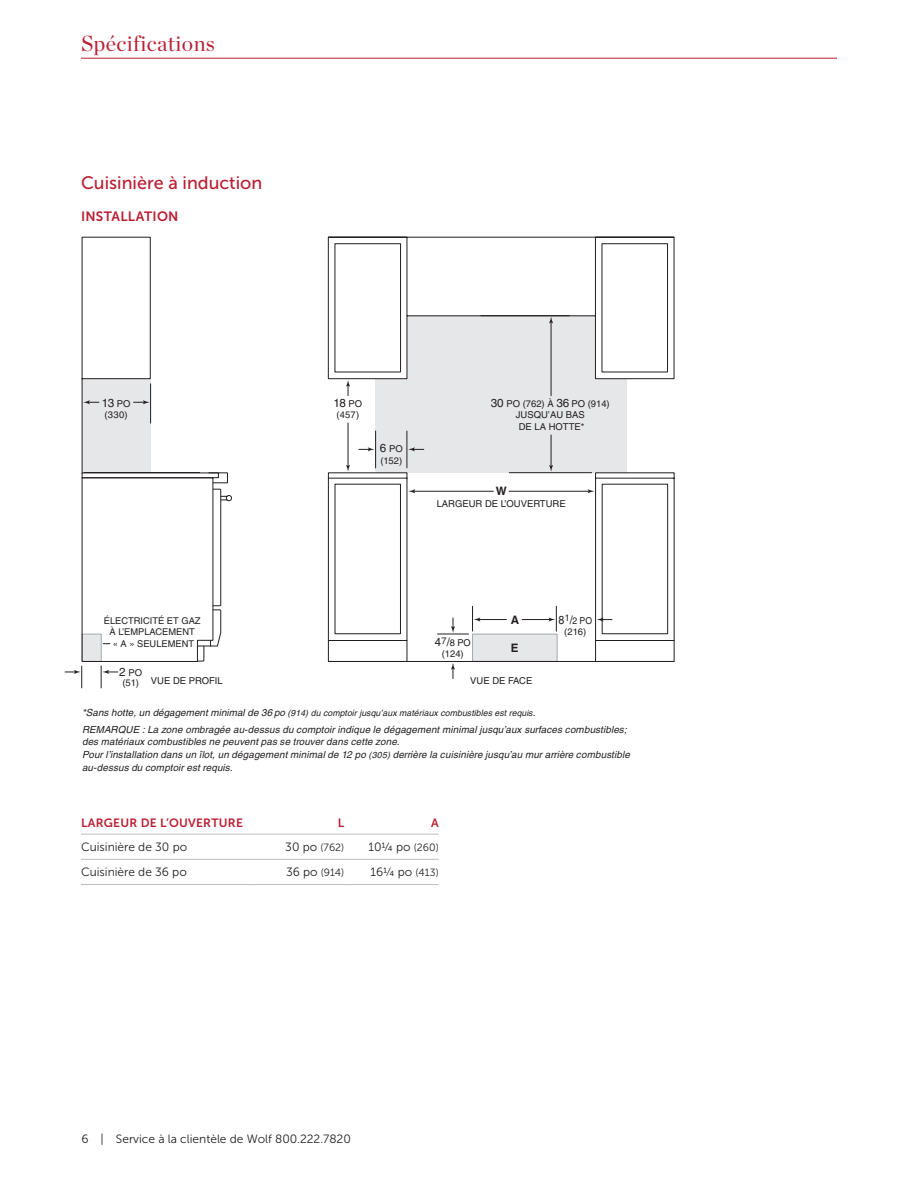
<style>
.page{position:relative;width:918px;height:1188px;background:#fff}
.page>*{position:absolute;margin:0;border:0;box-sizing:border-box;transform-origin:0 0}
.t1{font:21.75px "Chronicle Display";letter-spacing:.02em;color:#ba1f33}
.t2{font:18px "Museo Sans 500";color:#ba1f33}
.t3{font:13.5px "Museo Sans 700";letter-spacing:.02em;color:#ba1f33}
.t4{font:12px "Museo Sans 300";color:#231f20}
.t5{font:12px "Museo Sans 700";letter-spacing:.02em;color:#ba1f33}
.t6{font:11.7px "Helvetica";color:#231f20}
.t7{font:700 11.7px "Helvetica";color:#231f20}
.t8{font:10.5px "Museo Sans 300";color:#231f20}
.t9{font:italic 9.75px/12.8px "Helvetica";letter-spacing:.015em;color:#231f20}
.t10{font:9.45px/11.7px "Helvetica";color:#231f20;text-align:center}
.t11{font:9.45px/10.9px "Helvetica";color:#231f20;text-align:center;scale:.92 1}
.t12{font:9.3px/11.7px "Helvetica";color:#231f20;text-align:center}
.t13{font:italic 8.7px "Helvetica";letter-spacing:.005em;color:#231f20}
.s1{font-size:9.45px}
.s2{font-size:11.7px}
.s3{font-size:9.75px}
.s4{font-size:8.7px}
.s5{font-size:12px}
.s6{font-size:10.5px}
</style>
<div class="page">
<hr style="left:81px;top:58px;width:756px;height:1px;background:#ba1f33">
<svg style="left:451px;top:663px;width:4px;height:16px"></svg>
<div style="left:375px;top:379px;width:252px;height:94px;background:#e6e7e9"></div>
<svg style="left:327px;top:237px;width:348px;height:143px"></svg>
<svg style="left:346px;top:465px;width:4px;height:7px"></svg>
<hr style="left:348px;top:423px;width:1px;height:44px;background:#231f20">
<svg style="left:346px;top:380px;width:4px;height:16px"></svg>
<hr style="left:407px;top:431px;width:1px;height:37px;background:#231f20">
<hr style="left:375px;top:431px;width:1px;height:37px;background:#231f20">
<svg style="left:328px;top:472px;width:260px;height:190px"></svg>
<svg style="left:408px;top:447px;width:16px;height:4px"></svg>
<svg style="left:359px;top:447px;width:15px;height:4px"></svg>
<svg style="left:409px;top:489px;width:6px;height:4px"></svg>
<hr style="left:413px;top:491px;width:80px;height:1px;background:#231f20">
<svg style="left:588px;top:472px;width:87px;height:190px"></svg>
<hr style="left:509px;top:491px;width:81px;height:1px;background:#231f20">
<svg style="left:334px;top:243px;width:334px;height:130px"></svg>
<hr style="left:551px;top:322px;width:1px;height:74px;background:#231f20">
<svg style="left:549px;top:465px;width:4px;height:7px"></svg>
<hr style="left:551px;top:435px;width:1px;height:32px;background:#231f20">
<hr style="left:509px;top:472px;width:83px;height:1px;background:#231f20">
<svg style="left:65px;top:237px;width:167px;height:451px"></svg>
<hr style="left:81px;top:859px;width:169px;height:1px;background:#bcbdc0">
<hr style="left:250px;top:859px;width:94px;height:1px;background:#bcbdc0">
<hr style="left:344px;top:859px;width:95px;height:1px;background:#bcbdc0">
<hr style="left:81px;top:834px;width:169px;height:1px;background:#bcbdc0">
<hr style="left:250px;top:834px;width:94px;height:1px;background:#bcbdc0">
<hr style="left:344px;top:834px;width:95px;height:1px;background:#bcbdc0">
<hr style="left:81px;top:884px;width:169px;height:1px;background:#bcbdc0">
<hr style="left:250px;top:884px;width:94px;height:1px;background:#bcbdc0">
<hr style="left:344px;top:884px;width:95px;height:1px;background:#bcbdc0">
<h1 class="t1" style="left:81px;top:27px;width:135px">Spécifications</h1>
<h2 class="t2" style="left:81px;top:173px;width:183px">Cuisinière à induction</h2>
<h3 class="t3" style="left:81px;top:209px;width:99px">INSTALLATION</h3>
<p class="t6" style="left:102px;top:396px;width:30px">13 <span class="s1">PO</span></p>
<p class="t10" style="left:104px;top:409px;width:25px">(330)</p>
<p class="t6" style="left:333px;top:396px;width:30px">18 <span class="s1">PO</span></p>
<p class="t10" style="left:337px;top:409px;width:24px">(457)</p>
<p class="t10" style="left:380px;top:443px;width:24px;text-align:left"><span class="s2">6</span> PO (152)</p>
<p class="t10" style="left:491px;top:398px;width:120px"><span class="s2">30</span> PO (762) À <span class="s2">36</span> PO (914)<br>JUSQU’AU BAS<br>DE LA HOTTE*</p>
<p class="t7" style="left:496px;top:484px;width:12px">W</p>
<p class="t10" style="left:437px;top:498px;width:131px">LARGEUR DE L’OUVERTURE</p>
<p class="t11" style="left:559px;top:615px;width:38px"><span class="s2">8</span>1<span class="s2">/</span>2 PO (216)</p>
<p class="t12" style="left:104px;top:615px;width:98px">ÉLECTRICITÉ ET GAZ<br>À L’EMPLACEMENT<br>« A » SEULEMENT</p>
<p class="t10" style="left:119px;top:667px;width:24px;line-height:10.2px"><span class="s2">2</span> PO (51)</p>
<p class="t13" style="left:82px;top:707px;width:455px"><span class="s3">*Sans hotte, un dégagement minimal de 36 po</span> (914) du comptoir jusqu’aux matériaux combustibles est requis<span class="s3">.</span></p>
<p class="t9" style="left:82px;top:723px;width:549px">REMARQUE : La zone ombragée au-dessus du comptoir indique le dégagement minimal jusqu’aux surfaces combustibles; des matériaux combustibles ne peuvent pas se trouver dans cette zone.<br>Pour l’installation dans un îlot, un dégagement minimal de 12 po <span class="s4">(305)</span> derrière la cuisinière jusqu’au mur arrière combustible au-dessus du comptoir est requis.</p>
<p class="t7" style="left:511px;top:613px;width:10px">A</p>
<p class="t10" style="left:435px;top:638px;width:37px;line-height:10.9px"><span class="s2">4</span>7<span class="s2">/</span>8 PO (124)</p>
<p class="t7" style="left:511px;top:641px;width:9px">E</p>
<p class="t10" style="left:151px;top:675px;width:73px">VUE DE PROFIL</p>
<p class="t10" style="left:470px;top:675px;width:64px">VUE DE FACE</p>
<p class="t5" style="left:81px;top:816px;width:163px">LARGEUR DE L’OUVERTURE</p>
<p class="t5" style="left:338px;top:816px;width:8px">L</p>
<p class="t5" style="left:431px;top:816px;width:9px">A</p>
<p class="t4" style="left:81px;top:840px;width:108px">Cuisinière de 30 po</p>
<p class="t8" style="left:285px;top:841px;width:60px"><span class="s5">30 po</span> (762)</p>
<p class="t4" style="left:369px;top:840px;width:72px">10¼ po <span class="s6">(260)</span></p>
<p class="t4" style="left:81px;top:865px;width:107px">Cuisinière de 36 po</p>
<p class="t8" style="left:286px;top:867px;width:60px"><span class="s5">36 po</span> (914)</p>
<p class="t4" style="left:371px;top:865px;width:70px">16¼ po <span class="s6">(413)</span></p>
<p class="t4" style="left:82px;top:1132px;width:271px">6 | Service à la clientèle de Wolf 800.222.7820</p>
</div>
